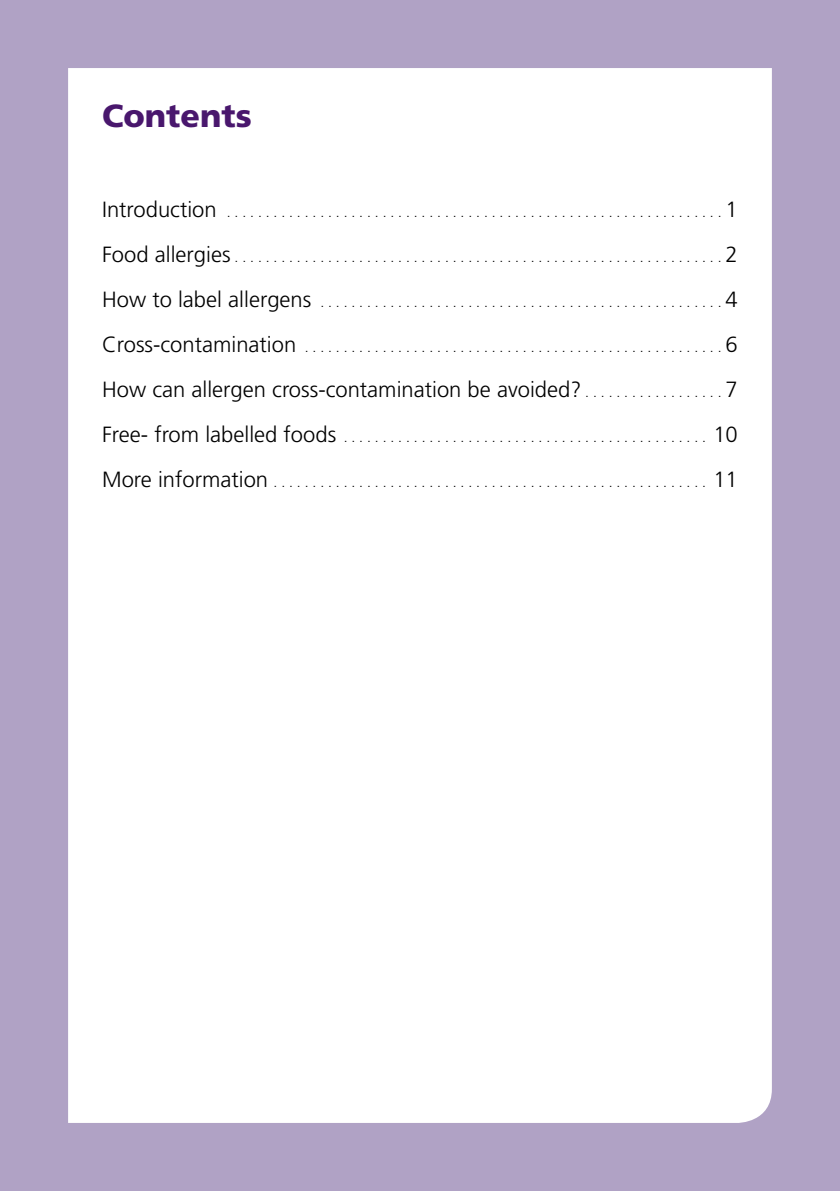
<style>
.page{position:relative;width:840px;height:1191px;background:#fff}
.page>*{position:absolute;margin:0;border:0;box-sizing:border-box;transform-origin:0 0}
._03_-_Contents_head{font:900 32px "Frutiger";color:#49176d}
._04_-_Contents_text{font:300 22px "Frutiger";color:#000}
._04_-_Contents_text-2{font:300 14px "Frutiger";color:#000}
.s1{font-size:22px}
.s2{font-size:14px}
</style>
<div class="page">
<div style="left:0;top:0;width:839px;height:1191px;background:#b0a2c5"></div>
<div style="left:68px;top:68px;width:703px;height:1055px;background:#fff"></div>
<p class="_03_-_Contents_head" style="left:102px;top:96px;width:151px">Contents</p>
<p class="_04_-_Contents_text-2" style="left:102px;top:204px;width:636px"><span class="s1">Introduction</span> . . . . . . . . . . . . . . . . . . . . . . . . . . . . . . . . . . . . . . . . . . . . . . . . . . . . . . . . . . . . . . . <span class="s1">1</span></p>
<p class="_04_-_Contents_text-2" style="left:102px;top:249px;width:636px"><span class="s1">Food allergies</span> . . . . . . . . . . . . . . . . . . . . . . . . . . . . . . . . . . . . . . . . . . . . . . . . . . . . . . . . . . . . . . <span class="s1">2</span></p>
<p class="_04_-_Contents_text-2" style="left:102px;top:294px;width:636px"><span class="s1">How to label allergens</span> . . . . . . . . . . . . . . . . . . . . . . . . . . . . . . . . . . . . . . . . . . . . . . . . . . . <span class="s1">4</span></p>
<p class="_04_-_Contents_text-2" style="left:102px;top:339px;width:636px"><span class="s1">Cross-contamination</span> . . . . . . . . . . . . . . . . . . . . . . . . . . . . . . . . . . . . . . . . . . . . . . . . . . . . . <span class="s1">6</span></p>
<p class="_04_-_Contents_text" style="left:102px;top:377px;width:636px">How can allergen cross-contamination be avoided? <span class="s2">. . . . . . . . . . . . . . . . . .</span> 7</p>
<p class="_04_-_Contents_text-2" style="left:102px;top:429px;width:636px"><span class="s1">Free- from labelled foods</span> . . . . . . . . . . . . . . . . . . . . . . . . . . . . . . . . . . . . . . . . . . . . . . <span class="s1">10</span></p>
<p class="_04_-_Contents_text-2" style="left:102px;top:474px;width:636px"><span class="s1">More information</span> . . . . . . . . . . . . . . . . . . . . . . . . . . . . . . . . . . . . . . . . . . . . . . . . . . . . . . . <span class="s1">11</span></p>
</div>
